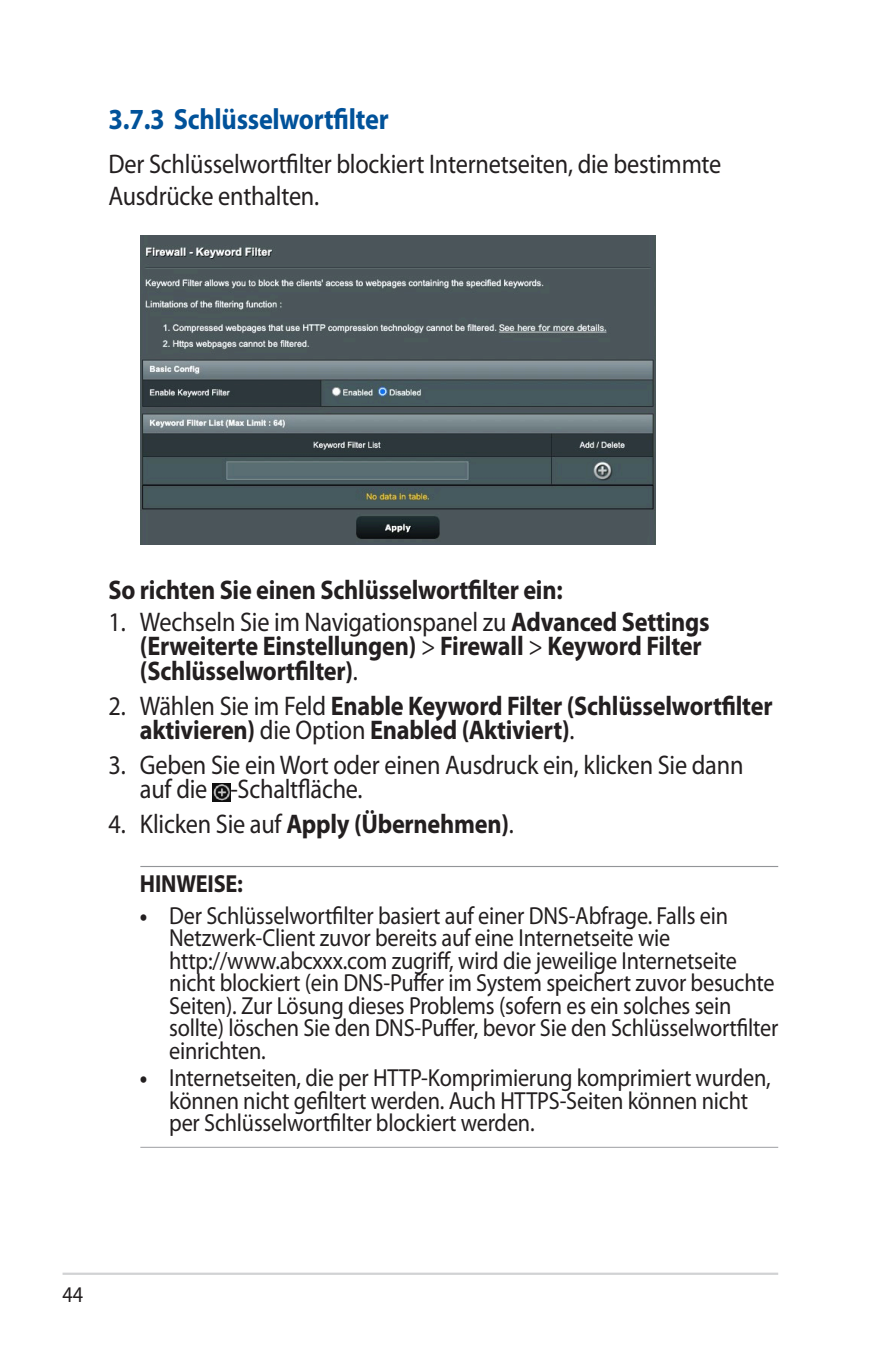
<style>
.page{position:relative;width:893px;height:1346px;background:#fff}
.page>*{position:absolute;margin:0;border:0;box-sizing:border-box;transform-origin:0 0}
.t1{font:700 29.25px "Myriad Pro";letter-spacing:-.01em;color:#01529a;scale:.9 1}
.t2{font:700 27px/24.8px "Myriad Pro";letter-spacing:-.01em;color:#231f20;scale:.9 1}
.t3{font:27px/32.4px "Myriad Pro";letter-spacing:-.01em;color:#231f20;scale:.9 1}
.t4{font:24.75px/22.5px "Myriad Pro";letter-spacing:-.01em;color:#231f20;scale:.9 1}
.t5{font:700 24.75px "Myriad Pro";letter-spacing:-.01em;color:#231f20;scale:.9 1}
.t6{font:22.5px "Myriad Pro";color:#231f20;scale:.9 1}
.s1{font-weight:400}
.s2{font-weight:700}
</style>
<div class="page">
<hr style="left:63px;top:1272px;width:715px;height:3px;background:#d1d2d4">
<img style="left:140px;top:235px;width:515px;height:309px">
<hr style="left:140px;top:866px;width:638px;height:1px;background:#939598">
<hr style="left:140px;top:1147px;width:638px;height:1px;background:#a8a9ad">
<img style="left:212px;top:783px;width:19px;height:19px">
<p class="t1" style="left:108px;top:102px;width:313px">3.7.3 Schlüsselwortfilter</p>
<p class="t3" style="left:108px;top:148px;width:683px">Der Schlüsselwortfilter blockiert Internetseiten, die bestimmte<br>Ausdrücke enthalten.</p>
<p class="t2" style="left:108px;top:577px;width:506px">So richten Sie einen Schlüsselwortfilter ein:</p>
<p class="t2" style="left:140px;top:609px;width:634px;text-indent:-31px"><span class="s1">1. Wechseln Sie im Navigationspanel zu</span> Advanced Settings (Erweiterte Einstellungen) <span class="s1">&gt;</span> Firewall <span class="s1">&gt;</span> Keyword Filter (Schlüsselwortfilter)<span class="s1">.</span></p>
<p class="t2" style="left:140px;top:693px;width:704px;text-indent:-31px"><span class="s1">2. Wählen Sie im Feld</span> Enable Keyword Filter (Schlüsselwortfilter aktivieren) <span class="s1">die Option</span> Enabled (Aktiviert)<span class="s1">.</span></p>
<p class="t3" style="left:140px;top:753px;width:672px;line-height:24.8px;text-indent:-31px">3. Geben Sie ein Wort oder einen Ausdruck ein, klicken Sie dann auf die -Schaltfläche.</p>
<p class="t2" style="left:108px;top:811px;width:452px"><span class="s1">4. Klicken Sie auf</span> Apply (Übernehmen)<span class="s1">.</span></p>
<p class="t5" style="left:140px;top:869px;width:116px">HINWEISE:</p>
<p class="t4" style="left:169px;top:905px;width:678px;text-indent:-29px"><span class="s2">•</span> Der Schlüsselwortfilter basiert auf einer DNS-Abfrage. Falls ein Netzwerk-Client zuvor bereits auf eine Internetseite wie http://www.abcxxx.com zugriff, wird die jeweilige Internetseite nicht blockiert (ein DNS-Puffer im System speichert zuvor besuchte Seiten). Zur Lösung dieses Problems (sofern es ein solches sein sollte) löschen Sie den DNS-Puffer, bevor Sie den Schlüsselwortfilter einrichten.</p>
<p class="t4" style="left:169px;top:1067px;width:670px;text-indent:-29px"><span class="s2">•</span> Internetseiten, die per HTTP-Komprimierung komprimiert wurden, können nicht gefiltert werden. Auch HTTPS-Seiten können nicht per Schlüsselwortfilter blockiert werden.</p>
<p class="t6" style="left:63px;top:1282px;width:24px">44</p>
</div>
